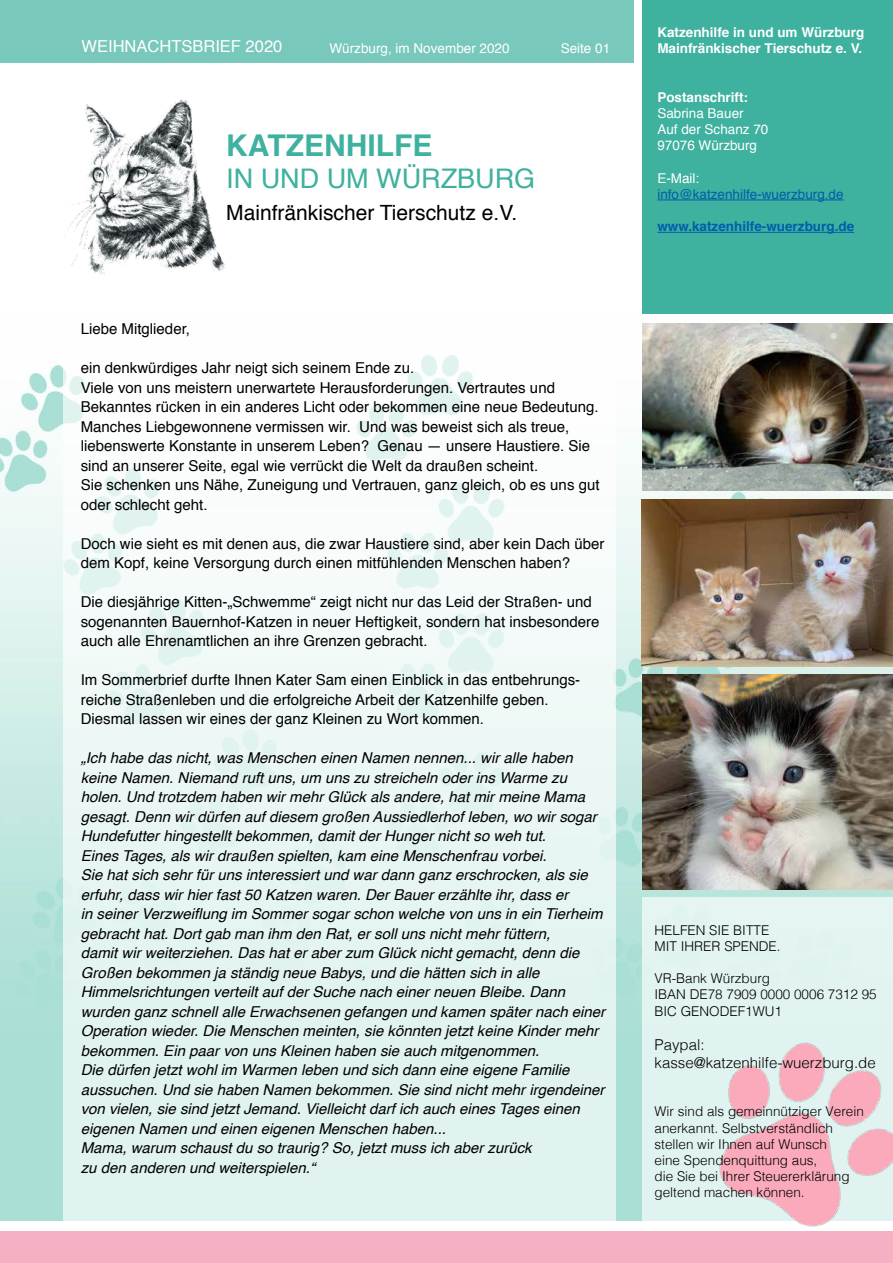
<style>
.page{position:relative;width:893px;height:1263px;background:#fff}
.page>*{position:absolute;margin:0;border:0;box-sizing:border-box;transform-origin:0 0}
.t1{font:700 30px "Helvetica";color:#3eb19f}
.t2{font:27px "Helvetica";color:#3eb19f}
.t3{font:21px "Helvetica";color:#000}
.t4{font:16.5px "Helvetica";color:#fff}
.t5{font:italic 15px/19.5px "Helvetica";color:#000}
.t6{font:15px/19.5px "Helvetica";color:#000}
.t7{font:300 15px/18px "Helvetica";color:#000}
.t8{font:300 13.5px/16.2px "Helvetica";color:#000}
.t9{font:13.5px/16.2px "Helvetica";color:#fff}
.t10{font:700 13.5px/16.2px "Helvetica";color:#fff}
.t11{font:13.5px "Helvetica";color:#005eab}
.t12{font:700 13.5px "Helvetica";color:#005eab}
</style>
<div class="page">
<img style="left:0;top:365px;width:893px;height:855px">
<div style="left:642px;top:0;width:251px;height:314px;background:#3eb19f"></div>
<svg style="left:64px;top:355px;width:552px;height:865px;fill:#e8f6f3"></svg>
<img style="left:642px;top:675px;width:251px;height:214px">
<img style="left:64px;top:99px;width:161px;height:176px">
<div style="left:0;top:0;width:634px;height:63px;background:#78c8bb"></div>
<div style="left:642px;top:897px;width:251px;height:323px;background:#e1f4f0"></div>
<div style="left:0;top:1231px;width:893px;height:32px;background:#f5b1c3"></div>
<img style="left:669px;top:1042px;width:224px;height:185px">
<img style="left:642px;top:499px;width:251px;height:168px">
<img style="left:642px;top:323px;width:251px;height:168px">
<hr style="left:657px;top:200px;width:187px;height:1px;background:#005eab">
<hr style="left:657px;top:232px;width:197px;height:1px;background:#005eab">
<p class="t4" style="left:82px;top:34px;width:202px">WEIHNACHTSBRIEF 2020</p>
<p class="t9" style="left:330px;top:41px;width:182px">Würzburg, im November 2020</p>
<p class="t9" style="left:561px;top:41px;width:51px">Seite 01</p>
<h1 class="t1" style="left:226px;top:121px;width:208px">KATZENHILFE</h1>
<h2 class="t2" style="left:226px;top:158px;width:310px">IN UND UM WÜRZBURG</h2>
<h3 class="t3" style="left:226px;top:196px;width:293px">Mainfränkischer Tierschutz e.V.</h3>
<p class="t6" style="left:81px;top:320px;width:111px">Liebe Mitglieder,</p>
<p class="t6" style="left:81px;top:359px;width:520px">ein denkwürdiges Jahr neigt sich seinem Ende zu.<br>Viele von uns meistern unerwartete Herausforderungen. Vertrautes und Bekanntes rücken in ein anderes Licht oder bekommen eine neue Bedeutung.<br>Manches Liebgewonnene vermissen wir. Und was beweist sich als treue, liebenswerte Konstante in unserem Leben? Genau — unsere Haustiere. Sie sind an unserer Seite, egal wie verrückt die Welt da draußen scheint.<br>Sie schenken uns Nähe, Zuneigung und Vertrauen, ganz gleich, ob es uns gut oder schlecht geht.</p>
<p class="t6" style="left:81px;top:534px;width:525px">Doch wie sieht es mit denen aus, die zwar Haustiere sind, aber kein Dach über dem Kopf, keine Versorgung durch einen mitfühlenden Menschen haben?</p>
<p class="t6" style="left:81px;top:593px;width:520px">Die diesjährige Kitten-„Schwemme“ zeigt nicht nur das Leid der Straßen- und sogenannten Bauernhof-Katzen in neuer Heftigkeit, sondern hat insbesondere auch alle Ehrenamtlichen an ihre Grenzen gebracht.</p>
<p class="t6" style="left:81px;top:671px;width:501px">Im Sommerbrief durfte Ihnen Kater Sam einen Einblick in das entbehrungs&shy;reiche Straßenleben und die erfolgreiche Arbeit der Katzenhilfe geben.<br>Diesmal lassen wir eines der ganz Kleinen zu Wort kommen.</p>
<p class="t5" style="left:81px;top:749px;width:526px">„Ich habe das nicht, was Menschen einen Namen nennen... wir alle haben keine Namen. Niemand ruft uns, um uns zu streicheln oder ins Warme zu holen. Und trotzdem haben wir mehr Glück als andere, hat mir meine Mama gesagt. Denn wir dürfen auf diesem großen Aussiedlerhof leben, wo wir sogar Hundefutter hingestellt bekommen, damit der Hunger nicht so weh tut.<br>Eines Tages, als wir draußen spielten, kam eine Menschenfrau vorbei.<br>Sie hat sich sehr für uns interessiert und war dann ganz erschrocken, als sie erfuhr, dass wir hier fast 50 Katzen waren. Der Bauer erzählte ihr, dass er<br>in seiner Verzweiflung im Sommer sogar schon welche von uns in ein Tierheim gebracht hat. Dort gab man ihm den Rat, er soll uns nicht mehr füttern,<br>damit wir weiterziehen. Das hat er aber zum Glück nicht gemacht, denn die Großen bekommen ja ständig neue Babys, und die hätten sich in alle Himmelsrichtungen verteilt auf der Suche nach einer neuen Bleibe. Dann wurden ganz schnell alle Erwachsenen gefangen und kamen später nach einer Operation wieder. Die Menschen meinten, sie könnten jetzt keine Kinder mehr bekommen. Ein paar von uns Kleinen haben sie auch mitgenommen.<br>Die dürfen jetzt wohl im Warmen leben und sich dann eine eigene Familie aussuchen. Und sie haben Namen bekommen. Sie sind nicht mehr irgendeiner von vielen, sie sind jetzt Jemand. Vielleicht darf ich auch eines Tages einen eigenen Namen und einen eigenen Menschen haben...<br>Mama, warum schaust du so traurig? So, jetzt muss ich aber zurück<br>zu den anderen und weiterspielen.“</p>
<p class="t10" style="left:657px;top:24px;width:209px">Katzenhilfe in und um Würzburg<br>Mainfränkischer Tierschutz e. V.</p>
<p class="t10" style="left:657px;top:89px;width:92px">Postanschrift:</p>
<p class="t9" style="left:657px;top:105px;width:113px">Sabrina Bauer<br>Auf der Schanz 70<br>97076 Würzburg</p>
<p class="t9" style="left:657px;top:170px;width:43px">E-Mail:</p>
<p class="t11" style="left:657px;top:184px;width:188px">info@katzenhilfe-wuerzburg.de</p>
<p class="t12" style="left:657px;top:216px;width:198px">www.katzenhilfe-wuerzburg.de</p>
<p class="t8" style="left:654px;top:921px;width:128px">HELFEN SIE BITTE<br>MIT IHRER SPENDE.</p>
<p class="t8" style="left:654px;top:969px;width:224px">VR-Bank Würzburg<br>IBAN DE78 7909 0000 0006 7312 95<br>BIC GENODEF1WU1</p>
<p class="t7" style="left:654px;top:1034px;width:223px">Paypal: kasse@katzenhilfe-wuerzburg.de</p>
<p class="t8" style="left:654px;top:1102px;width:211px">Wir sind als gemeinnütziger Verein anerkannt. Selbstverständlich stellen wir Ihnen auf Wunsch<br>eine Spendenquittung aus,<br>die Sie bei Ihrer Steuererklärung geltend machen können.</p>
</div>
